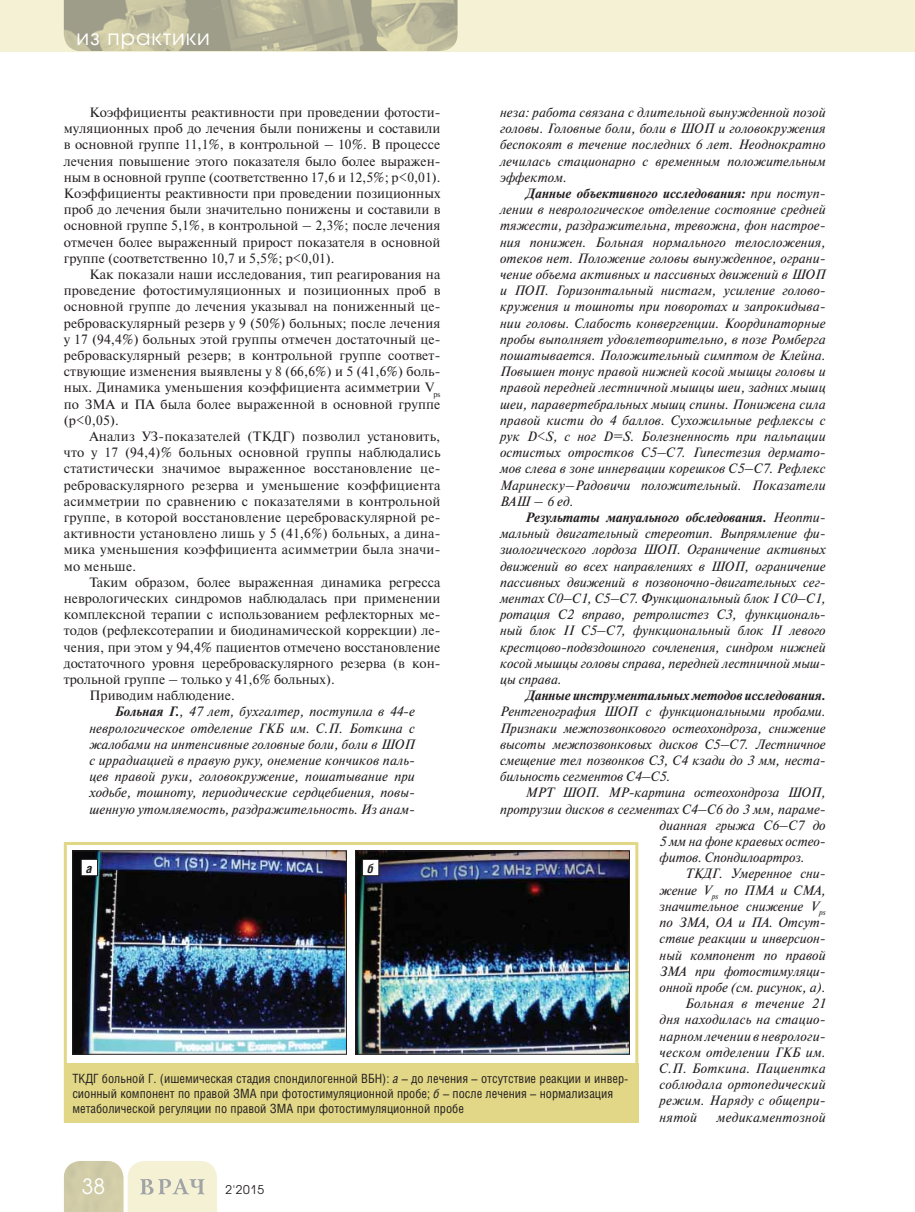
<style>
.page{position:relative;width:915px;height:1212px;background:#fff}
.page>*{position:absolute;margin:0;border:0;box-sizing:border-box;transform-origin:0 0}
.t1{font:21px "Avant Garde Gothic C";letter-spacing:.05em;color:#fff}
.t2{font:italic 13.5px/16.2px "Newton C";letter-spacing:.01em;color:#231f20;text-align:justify}
.t3{font:13.5px/16.2px "Newton C";color:#231f20;text-align:justify}
.t4{font:italic 700 13.5px "Newton C";color:#231f20}
.t5{font:12.75px/15.3px "Helios Cond";color:#231f20}
.t6{font:italic 700 12.75px "Helios Cond";color:#231f20}
.t7{font:12px "Avant Garde Gothic C";color:#231f20}
.s1{font-weight:700}
.s2{font-style:italic}
</style>
<div class="page">
<div style="left:0;top:0;width:914px;height:51px;background:#f5f1d5"></div>
<svg style="left:64px;top:1161px;width:153px;height:51px;background:#e3e0c3"></svg>
<img style="left:64px;top:0;width:393px;height:51px">
<div style="left:64px;top:842px;width:574px;height:281px;border:3px solid #e1d786"></div>
<div style="left:64px;top:1063px;width:574px;height:60px;background:#e1d786"></div>
<img style="left:74px;top:852px;width:271px;height:200px">
<div style="left:72px;top:850px;width:275px;height:204px;border:1px solid #231f20"></div>
<img style="left:357px;top:852px;width:270px;height:200px">
<div style="left:355px;top:850px;width:274px;height:204px;border:1px solid #231f20"></div>
<div style="left:81px;top:859px;width:16px;height:17px;background:#fff"></div>
<div style="left:81px;top:859px;width:17px;height:17px;border:1px solid #231f20"></div>
<div style="left:362px;top:859px;width:16px;height:17px;background:#fff"></div>
<div style="left:362px;top:859px;width:17px;height:17px;border:1px solid #231f20"></div>
<h1 class="t1" style="left:77px;top:27px;width:135px">из практики</h1>
<p class="t3" style="left:64px;top:106px;width:378px;text-indent:26px">Коэффициенты реактивности при проведении фотости&shy;муляционных проб до лечения были понижены и соcтавили в основной группе 11,1%, в контрольной – 10%. В процессе лечения повышение этого показателя было более выражен&shy;ным в основной группе (соответственно 17,6 и 12,5%; р&lt;0,01).<br>Коэффициенты реактивности при проведении позиционных проб до лечения были значительно понижены и составили в основной группе 5,1%, в контрольной – 2,3%; после лечения отмечен более выраженный прирост показателя в основной группе (соответственно 10,7 и 5,5%; р&lt;0,01).</p>
<p class="t3" style="left:64px;top:268px;width:378px;text-indent:26px">Как показали наши исследования, тип реагирования на проведение фотостимуляционных и позиционных проб в основной группе до лечения указывал на пониженный це&shy;реброваскулярный резерв у 9 (50%) больных; после лечения у 17 (94,4%) больных этой группы отмечен достаточный це&shy;реброваскулярный резерв; в контрольной группе соответ&shy;ствующие изменения выявлены у 8 (66,6%) и 5 (41,6%) боль&shy;ных. Динамика уменьшения коэффициента асимметрии V<sub>ps </sub>по ЗМА и ПА была более выраженной в основной группе (p&lt;0,05).</p>
<p class="t3" style="left:64px;top:430px;width:378px;text-indent:26px">Анализ УЗ-показателей (ТКДГ) позволил установить, что у 17 (94,4)% больных основной группы наблюдались статистически значимое выраженное восстановление це&shy;реброваскулярного резерва и уменьшение коэффициента асимметрии по сравнению с показателями в контрольной группе, в которой восстановление цереброваскулярной ре&shy;активности установлено лишь у 5 (41,6%) больных, а дина&shy;мика уменьшения коэффициента асимметрии была значи&shy;мо меньше.</p>
<p class="t3" style="left:89px;top:575px;width:352px">Таким образом, более выраженная динамика регресса</p>
<p class="t3" style="left:64px;top:592px;width:378px">неврологических синдромов наблюдалась при применении</p>
<p class="t3" style="left:64px;top:608px;width:378px">комплексной терапии с использованием рефлекторных ме-</p>
<p class="t3" style="left:64px;top:624px;width:378px">тодов (рефлексотерапии и биодинамической коррекции) ле-</p>
<p class="t3" style="left:64px;top:640px;width:378px">чения, при этом у 94,4% пациентов отмечено восстановление</p>
<p class="t3" style="left:64px;top:656px;width:378px">достаточного уровня цереброваскулярного резерва (в кон-</p>
<p class="t3" style="left:64px;top:673px;width:272px">трольной группе – только у 41,6% больных).</p>
<p class="t3" style="left:89px;top:689px;width:147px">Приводим наблюдение.</p>
<p class="t2" style="left:115px;top:705px;width:301px"><span class="s1">Больная Г.</span>, 47 лет, бухгалтер, поступила в 44-е</p>
<p class="t2" style="left:89px;top:721px;width:327px">неврологическое отделение ГКБ им. С.П. Боткина с</p>
<p class="t2" style="left:89px;top:737px;width:327px">жалобами на интенсивные головные боли, боли в ШОП</p>
<p class="t2" style="left:89px;top:754px;width:327px">с иррадиацией в правую руку, онемение кончиков паль-</p>
<p class="t2" style="left:89px;top:770px;width:327px">цев правой руки, головокружение, пошатывание при</p>
<p class="t2" style="left:89px;top:786px;width:327px">ходьбе, тошноту, периодические сердцебиения, повы-</p>
<p class="t2" style="left:89px;top:802px;width:327px">шенную утомляемость, раздражительность. Из анам-</p>
<p class="t2" style="left:500px;top:106px;width:327px">неза: работа связана с длительной вынужденной позой головы. Головные боли, боли в ШОП и головокружения беспокоят в течение последних 6 лет. Неоднократно лечилась стационарно с временным положительным эффектом.</p>
<p class="t2" style="left:500px;top:187px;width:327px;text-indent:26px"><span class="s1">Данные объективного исследования:</span> при поступ&shy;лении в неврологическое отделение состояние средней тяжести, раздражительна, тревожна, фон настрое&shy;ния понижен. Больная нормального телосложения, отеков нет. Положение головы вынужденное, ограни&shy;чение объема активных и пассивных движений в ШОП и ПОП. Горизонтальный нистагм, усиление голово&shy;кружения и тошноты при поворотах и запрокидыва&shy;нии головы. Слабость конвергенции. Координаторные пробы выполняет удовлетворительно, в позе Ромберга пошатывается. Положительный симптом де Клейна.<br>Повышен тонус правой нижней косой мышцы головы и правой передней лестничной мышцы шеи, задних мышц шеи, паравертебральных мышц спины. Понижена сила правой кисти до 4 баллов. Сухожильные рефлексы с рук D&lt;S, с ног D=S. Болезненность при пальпации остистых отростков С5–С7. Гипестезия дермато&shy;мов слева в зоне иннервации корешков С5–С7. Рефлекс Маринеску–Радовичи положительный. Показатели ВАШ – 6 ед.</p>
<p class="t2" style="left:500px;top:511px;width:327px;text-indent:26px"><span class="s1">Результаты мануального обследования.</span> Неопти&shy;мальный двигательный стереотип. Выпрямление фи&shy;зиологического лордоза ШОП. Ограничение активных движений во всех направлениях в ШОП, ограничение пассивных движений в позвоночно-двигательных сег&shy;ментах С0–С1, С5–С7. Функциональный блок I С0–С1, ротация С2 вправо, ретролистез С3, функциональ&shy;ный блок II С5–С7, функциональный блок II левого крестцово-подвздошного сочленения, синдром нижней косой мышцы головы справа, передней лестничной мыш&shy;цы справа.</p>
<p class="t4" style="left:525px;top:690px;width:301px">Данные инструментальных методов исследования.</p>
<p class="t2" style="left:500px;top:705px;width:327px">Рентгенография ШОП с функциональными пробами.<br>Признаки межпозвонкового остеохондроза, снижение высоты межпозвонковых дисков С5–С7. Лестничное смещение тел позвонков С3, С4 кзади до 3 мм, неста&shy;бильность сегментов С4–С5.</p>
<p class="t2" style="left:525px;top:786px;width:301px">МРТ ШОП. МР-картина остеохондроза ШОП,</p>
<p class="t2" style="left:500px;top:802px;width:327px">протрузии дисков в сегментах С4–С6 до 3 мм, параме-</p>
<p class="t2" style="left:659px;top:818px;width:167px">дианная грыжа С6–С7 до</p>
<p class="t2" style="left:659px;top:835px;width:167px">5 мм на фоне краевых остео-</p>
<p class="t2" style="left:659px;top:851px;width:146px">фитов. Спондилоартроз.</p>
<p class="t2" style="left:685px;top:867px;width:142px">ТКДГ. Умеренное сни-</p>
<p class="t2" style="left:659px;top:883px;width:167px">жение V<sub>ps</sub> по ПМА и СМА,</p>
<p class="t2" style="left:659px;top:899px;width:167px">значительное снижение V<sub>ps</sub></p>
<p class="t2" style="left:659px;top:916px;width:167px">по ЗМА, ОА и ПА. Отсут-</p>
<p class="t2" style="left:659px;top:932px;width:167px">ствие реакции и инверсион-</p>
<p class="t2" style="left:659px;top:948px;width:167px">ный компонент по правой</p>
<p class="t2" style="left:659px;top:964px;width:167px">ЗМА при фотостимуляци-</p>
<p class="t2" style="left:659px;top:980px;width:167px">онной пробе (см. рисунок, а).</p>
<p class="t2" style="left:685px;top:997px;width:142px">Больная в течение 21</p>
<p class="t2" style="left:659px;top:1013px;width:167px">дня находилась на стацио-</p>
<p class="t2" style="left:659px;top:1029px;width:167px">нарном лечении в неврологи-</p>
<p class="t2" style="left:659px;top:1045px;width:167px">ческом отделении ГКБ им.</p>
<p class="t2" style="left:659px;top:1061px;width:167px">С.П. Боткина. Пациентка</p>
<p class="t2" style="left:659px;top:1078px;width:167px">соблюдала ортопедический</p>
<p class="t2" style="left:659px;top:1094px;width:167px">режим. Наряду с общепри-</p>
<p class="t2" style="left:659px;top:1110px;width:39px">нятой</p>
<p class="t2" style="left:716px;top:1110px;width:110px">медикаментозной</p>
<p class="t6" style="left:86px;top:863px;width:8px">а</p>
<p class="t6" style="left:367px;top:863px;width:8px">б</p>
<p class="t5" style="left:72px;top:1072px;width:557px">ТКДГ больной Г. (ишемическая стадия спондилогенной ВБН): <span class="s2">а</span> – до лечения – отсутствие реакции и инвер&shy;сионный компонент по правой ЗМА при фотостимуляционной пробе; <span class="s2">б</span> – после лечения – нормализация метаболической регуляции по правой ЗМА при фотостимуляционной пробе</p>
<h1 class="t1" style="left:82px;top:1177px;width:25px">38</h1>
<p class="t7" style="left:225px;top:1184px;width:40px">2'2015</p>
</div>
